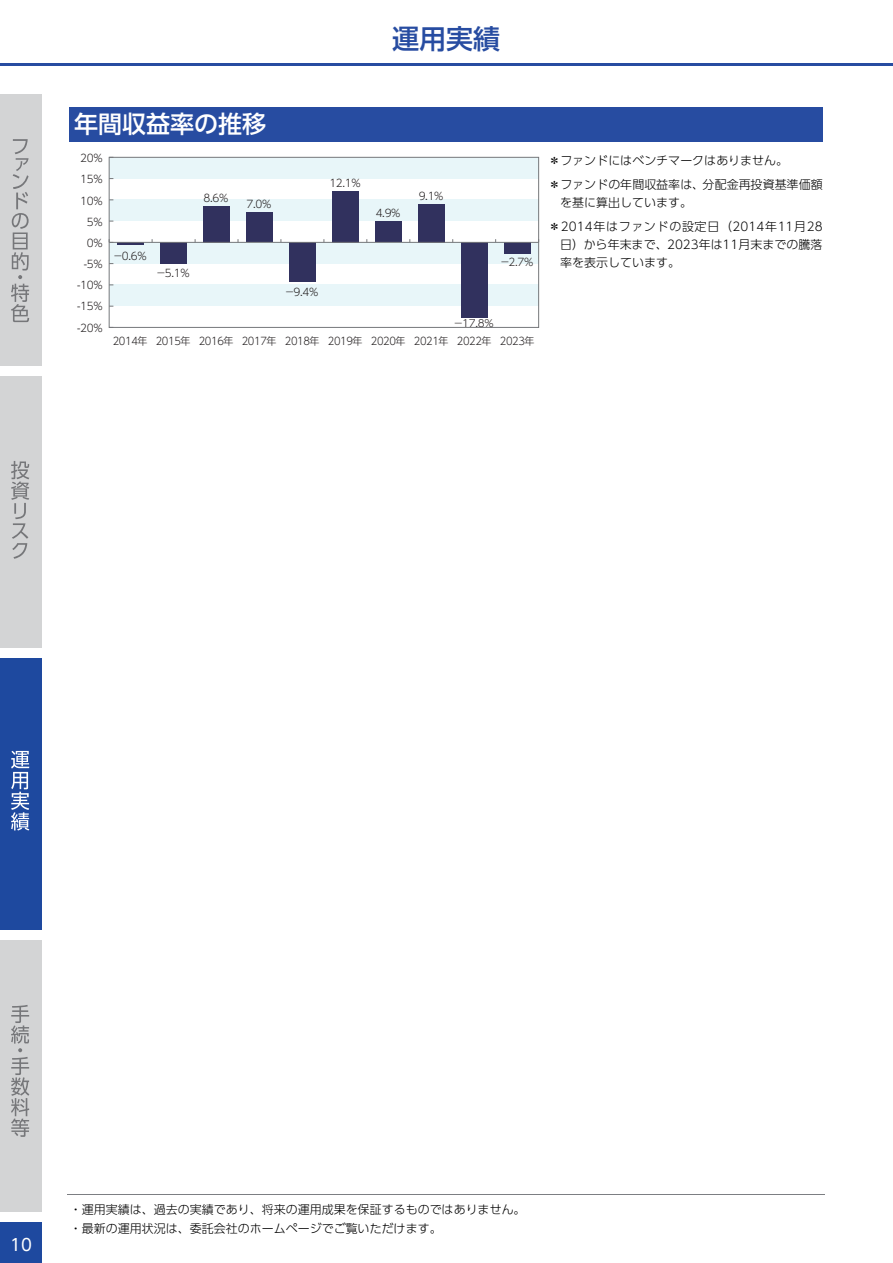
<style>
.page{position:relative;width:893px;height:1263px;background:#fff}
.page>*{position:absolute;margin:0;border:0;box-sizing:border-box;transform-origin:0 0}
.t1{font:500 27px "UD Shin Go Pr 6 N";color:#274ca1}
.t2{font:500 24px "UD Shin Go Pr 6 N";color:#fff}
.t3{font:16.5px "UD Shin Go Pr 6 N";color:#fff}
.t4{font:300 12px/24px "UD Shin Go Pr 6 N";color:#000}
.t5{font:300 10.5px/21.1px "UD Shin Go Pr 6 N";letter-spacing:-.04em;color:#231f20;text-align:justify}
.t6{font:300 10.5px "UD Shin Go Pr 6 N";letter-spacing:-.04em;color:#231f20;scale:.95 1}
.t7{font:300 10.05px "UD Shin Go Pr 6 N";color:#231f20;scale:1.05 1}
</style>
<div class="page">
<hr style="left:0;top:64px;width:893px;height:2px;background:#274ca1">
<div style="left:70px;top:108px;width:753px;height:34px;background:#274ca1"></div>
<hr style="left:68px;top:1194px;width:757px;height:1px;background:#7c7e82">
<div style="left:0;top:95px;width:41px;height:271px;background:#d3d4d5"></div>
<div style="left:0;top:377px;width:41px;height:271px;background:#d3d4d5"></div>
<div style="left:0;top:658px;width:41px;height:272px;background:#1e499f"></div>
<div style="left:0;top:940px;width:41px;height:271px;background:#d3d4d5"></div>
<div style="left:0;top:1222px;width:41px;height:41px;background:#1e499f"></div>
<svg style="left:11px;top:139px;width:18px;height:183px"></svg>
<svg style="left:11px;top:461px;width:18px;height:98px"></svg>
<svg style="left:11px;top:751px;width:18px;height:79px"></svg>
<svg style="left:11px;top:1005px;width:18px;height:132px"></svg>
<div style="left:109px;top:157px;width:430px;height:22px;background:#e8f6f9"></div>
<div style="left:109px;top:200px;width:430px;height:21px;background:#e8f6f9"></div>
<div style="left:109px;top:242px;width:430px;height:21px;background:#e8f6f9"></div>
<div style="left:109px;top:285px;width:430px;height:21px;background:#e8f6f9"></div>
<div style="left:504px;top:242px;width:27px;height:12px;background:#31315e"></div>
<div style="left:461px;top:242px;width:26px;height:76px;background:#31315e"></div>
<div style="left:332px;top:191px;width:26px;height:51px;background:#31315e"></div>
<div style="left:109px;top:157px;width:430px;height:171px;border:1px solid #76787b"></div>
<div style="left:289px;top:242px;width:26px;height:40px;background:#31315e"></div>
<div style="left:418px;top:204px;width:26px;height:38px;background:#31315e"></div>
<div style="left:375px;top:221px;width:26px;height:21px;background:#31315e"></div>
<div style="left:246px;top:213px;width:26px;height:29px;background:#31315e"></div>
<div style="left:203px;top:206px;width:27px;height:36px;background:#31315e"></div>
<div style="left:160px;top:242px;width:27px;height:22px;background:#31315e"></div>
<hr style="left:117px;top:242px;width:27px;height:3px;background:#31315e">
<hr style="left:109px;top:242px;width:430px;height:1px;background:#76787b">
<h1 class="t1" style="left:392px;top:16px;width:109px">運用実績</h1>
<h2 class="t2" style="left:74px;top:104px;width:194px">年間収益率の推移</h2>
<p class="t5" style="left:80px;top:147px;width:24px">20% 15% 10%</p>
<p class="t5" style="left:87px;top:232px;width:17px">0%</p>
<p class="t5" style="left:77px;top:274px;width:27px">-10%</p>
<p class="t5" style="left:87px;top:211px;width:17px">5%</p>
<p class="t5" style="left:84px;top:253px;width:20px">-5%</p>
<p class="t5" style="left:77px;top:295px;width:27px">-15%</p>
<p class="t5" style="left:77px;top:317px;width:27px">-20%</p>
<p class="t5" style="left:113px;top:245px;width:35px">－0.6%</p>
<p class="t5" style="left:156px;top:262px;width:35px">－5.1%</p>
<p class="t5" style="left:204px;top:187px;width:26px">8.6%</p>
<p class="t5" style="left:247px;top:193px;width:26px">7.0%</p>
<p class="t5" style="left:329px;top:172px;width:33px">12.1%</p>
<p class="t5" style="left:285px;top:281px;width:35px">－9.4%</p>
<p class="t5" style="left:376px;top:202px;width:26px">4.9%</p>
<p class="t5" style="left:419px;top:185px;width:26px">9.1%</p>
<p class="t5" style="left:500px;top:251px;width:35px">－2.7%</p>
<p class="t7" style="left:453px;top:315px;width:40px">－17.8%</p>
<p class="t6" style="left:113px;top:333px;width:400px">2014年 2015年 2016年 2017年 2018年 2019年 2020年 2021年 2022年</p>
<p class="t6" style="left:500px;top:333px;width:38px">2023年</p>
<p class="t4" style="left:548px;top:148px;width:276px">＊ファンドにはベンチマークはありません。<br>＊ファンドの年間収益率は、分配金再投資基準価額</p>
<p class="t4" style="left:548px;top:190px;width:276px;text-indent:12px">を基に算出しています。<br>＊2014年はファンドの設定日（2014年11月28</p>
<p class="t4" style="left:560px;top:235px;width:264px;line-height:18px">日）から年末まで、2023年は11月末までの騰落率を表示しています。</p>
<h3 class="t3" style="left:10px;top:1232px;width:23px">10</h3>
<p class="t4" style="left:70px;top:1200px;width:457px;line-height:18.8px">・運用実績は、過去の実績であり、将来の運用成果を保証するものではありません。・最新の運用状況は、委託会社のホームページでご覧いただけます。</p>
</div>
